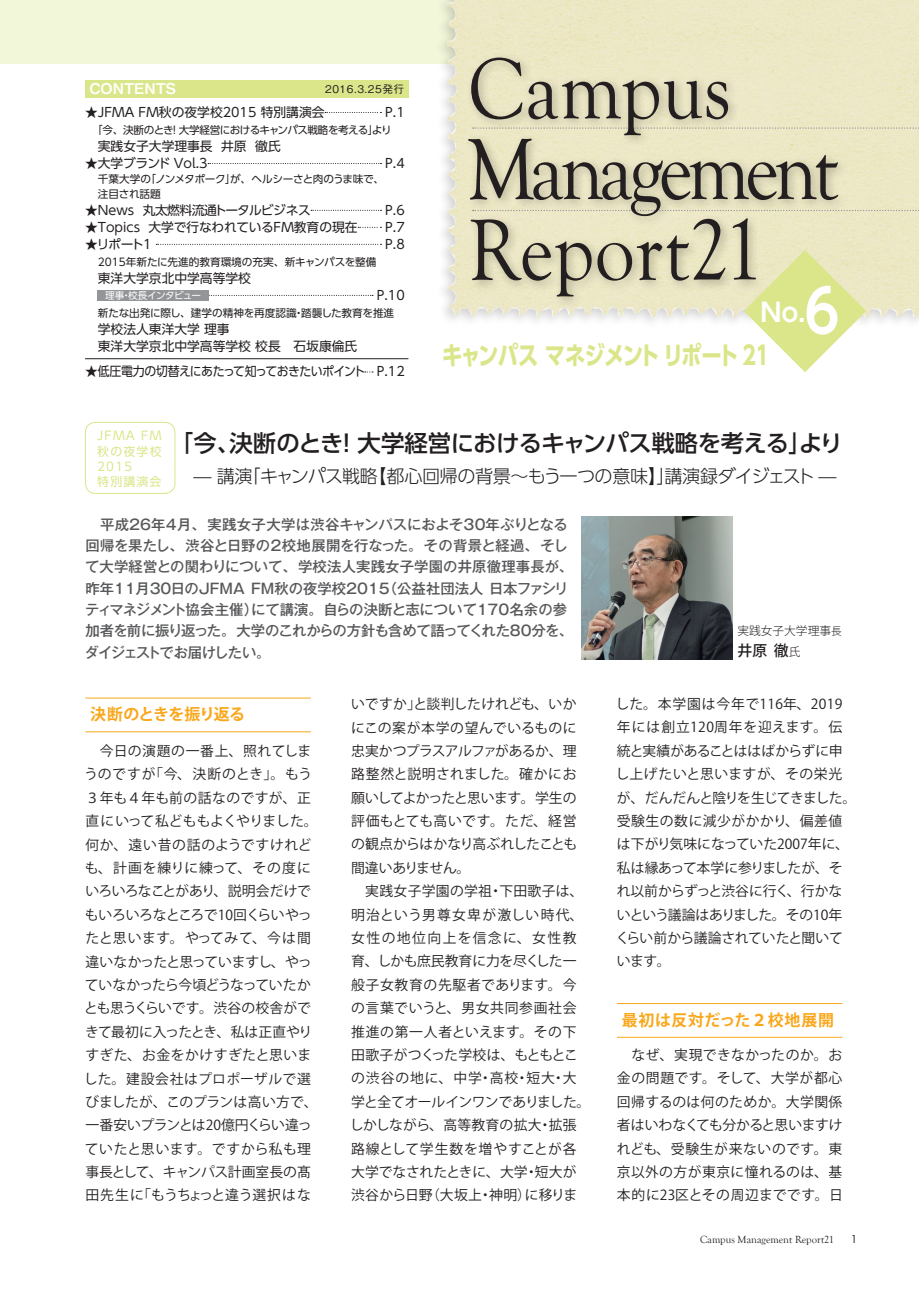
<style>
.page{position:relative;width:919px;height:1289px;background:#fff}
.page>*{position:absolute;margin:0;border:0;box-sizing:border-box;transform-origin:0 0}
.t1{font:89.25px/80.6px "Goudy Old Style T";letter-spacing:-.02em;color:#231f20;scale:.9 1}
.t2{font:700 58.95px "UD Shin Go Pro De";color:#fff;scale:.9 1}
.t3{font:700 25.5px "UD Shin Go Pro";letter-spacing:-.04em;color:#dbe68a;scale:.8 1}
.t4{font:700 25.5px "UD Shin Go Pro De";color:#fff}
.t5{font:500 23.4px "UD Shin Go Pro";letter-spacing:-.02em;color:#231f20}
.t6{font:300 18px "UD Shin Go Pro";letter-spacing:-.03em;color:#231f20}
.t7{font:700 15.9px "Koz Go Pro";letter-spacing:.03em;color:#f9a71b}
.t8{font:700 15.9px "Koz Go Pro";letter-spacing:-.05em;color:#f9a71b}
.t9{font:14.85px "Midashi Go Pro MB31";color:#fff}
.t10{font:500 14.85px "Koz Go Pro";color:#231f20}
.t11{font:500 14.4px/21.3px "Gothic MB101 Pro";letter-spacing:-.005em;color:#57585a}
.t12{font:13.8px/23.4px "Koz Go Pro";letter-spacing:.005em;color:#231f20}
.t13{font:12.75px/17px "UD Shin Go Pro";color:#231f20}
.t14{font:12.75px "UD Shin Go Pro";letter-spacing:-.045em;color:#231f20}
.t15{font:12.75px "UD Shin Go Pro";letter-spacing:-.04em;color:#231f20}
.t16{font:12.75px "UD Shin Go Pro";letter-spacing:-.02em;color:#231f20}
.t17{font:11.85px/15.3px "UD Shin Go Pro";letter-spacing:.1em;color:#dbe68a}
.t18{font:300 11.7px "Koz Go Pro";color:#231f20}
.t19{font:10.65px/14.9px "UD Shin Go Pro";letter-spacing:-.025em;color:#231f20}
.t20{font:10.65px "UD Shin Go Pro";letter-spacing:-.06em;color:#231f20}
.t21{font:10.65px "UD Shin Go Pro";color:#231f20}
.t22{font:10.65px "Goudy Old Style T";color:#231f20}
.t23{font:500 10.65px "Gothic BBB Pro";letter-spacing:.05em;color:#231f20}
.t24{font:10.65px "Futura Std";color:#231f20}
.t25{font:9.6px "UD Shin Go Pro";letter-spacing:-.06em;color:#fff}
.s1{font-size:10.65px}
.s2{font-weight:300;font-size:11.7px}
</style>
<div class="page">
<div style="left:0;top:0;width:918px;height:64px;background:#f2f7da"></div>
<div style="left:435px;top:0;width:483px;height:330px;background:#231f20;opacity:.2"></div>
<img style="left:446px;top:0;width:310px;height:320px">
<svg style="left:325px;top:112px;width:56px;height:1px"></svg>
<svg style="left:208px;top:163px;width:173px;height:1px"></svg>
<svg style="left:311px;top:210px;width:70px;height:1px"></svg>
<svg style="left:358px;top:227px;width:23px;height:1px"></svg>
<svg style="left:156px;top:244px;width:225px;height:1px"></svg>
<svg style="left:209px;top:295px;width:164px;height:1px"></svg>
<div style="left:85px;top:80px;width:323px;height:17px;background:#dbe68a"></div>
<svg style="left:849px;top:127px;width:70px;height:2px"></svg>
<svg style="left:849px;top:210px;width:70px;height:1px"></svg>
<div style="left:463px;top:52px;width:386px;height:256px;background:#231f20;opacity:.3"></div>
<svg style="left:743px;top:250px;width:123px;height:122px"></svg>
<img style="left:581px;top:517px;width:151px;height:142px">
<div style="left:97px;top:290px;width:112px;height:11px;background:#939598"></div>
<hr style="left:85px;top:697px;width:226px;height:1px;background:#f9a71b">
<hr style="left:85px;top:731px;width:226px;height:1px;background:#f9a71b">
<hr style="left:617px;top:1003px;width:225px;height:1px;background:#f9a71b">
<hr style="left:617px;top:1036px;width:225px;height:1px;background:#f9a71b">
<div style="left:85px;top:422px;width:90px;height:72px;border:1px solid #dbe68a;border-radius:10px"></div>
<hr style="left:85px;top:358px;width:323px;height:1px;background:#231f20">
<p class="t9" style="left:89px;top:77px;width:88px">CONTENTS</p>
<p class="t23" style="left:325px;top:80px;width:80px">2016.3.25発行</p>
<p class="t13" style="left:85px;top:103px;width:241px">★JFMA FM秋の夜学校2015 特別講演会</p>
<p class="t13" style="left:385px;top:103px;width:21px">P.1</p>
<p class="t20" style="left:92px;top:121px;width:301px">「今、決断のとき！大学経営におけるキャンパス戦略を考える」より</p>
<p class="t13" style="left:85px;top:137px;width:197px">　実践女子大学理事長 井原 徹氏</p>
<p class="t16" style="left:85px;top:153px;width:124px">★大学ブランド Vol.3</p>
<p class="t13" style="left:385px;top:154px;width:21px">P.4</p>
<p class="t19" style="left:98px;top:171px;width:288px">千葉大学の「ノンメタポーク」が、ヘルシーさと肉のうま味で、注目され話題</p>
<p class="t15" style="left:85px;top:199px;width:227px">★News 丸太燃料流通トータルビジネス</p>
<p class="t13" style="left:385px;top:201px;width:21px">P.6</p>
<p class="t13" style="left:85px;top:218px;width:274px">★Topics 大学で行なわれているFM教育の現在</p>
<p class="t13" style="left:385px;top:218px;width:21px">P.7</p>
<p class="t13" style="left:85px;top:235px;width:68px">★リポート1</p>
<p class="t13" style="left:385px;top:235px;width:21px">P.8</p>
<p class="t21" style="left:98px;top:253px;width:280px">2015年新たに先進的教育環境の充実、新キャンパスを整備</p>
<p class="t13" style="left:85px;top:269px;width:167px">　東洋大学京北中学高等学校</p>
<p class="t13" style="left:377px;top:286px;width:29px">P.10</p>
<p class="t19" style="left:98px;top:305px;width:298px">新たな出発に際し、建学の精神を再度認識・踏襲した教育を推進</p>
<p class="t13" style="left:85px;top:320px;width:274px">　学校法人東洋大学 理事　<br>　東洋大学京北中学高等学校 校長　石坂康倫氏</p>
<p class="t14" style="left:85px;top:361px;width:321px">★低圧電力の切替えにあたって知っておきたいポイント P.12</p>
<p class="t25" style="left:105px;top:288px;width:97px">理事・校長インタビュー</p>
<h1 class="t1" style="left:467px;top:51px;width:413px">Campus<br>Management<br>Report21</h1>
<h3 class="t4" style="left:760px;top:292px;width:46px">No.</h3>
<h2 class="t2" style="left:804px;top:263px;width:40px">6</h2>
<h3 class="t3" style="left:442px;top:335px;width:410px">キャンパス マネジメント リポート 21</h3>
<p class="t17" style="left:97px;top:428px;width:66px">JFMA FM秋の夜学校<br>2015<br>特別講演会</p>
<h3 class="t5" style="left:170px;top:424px;width:674px">「今、決断のとき！大学経営におけるキャンパス戦略を考える」より</h3>
<h3 class="t6" style="left:193px;top:462px;width:644px">— 講演「キャンパス戦略【都心回帰の背景〜もう一つの意味】」講演録ダイジェスト —</h3>
<p class="t11" style="left:84px;top:512px;width:490px">　平成26年４月、実践女子大学は渋谷キャンパスにおよそ30年ぶりとなる回帰を果たし、渋谷と日野の２校地展開を行なった。その背景と経過、そして大学経営との関わりについて、学校法人実践女子学園の井原徹理事長が、昨年11月30日のJFMA FM秋の夜学校2015（公益社団法人 日本ファシリティマネジメント協会主催）にて講演。自らの決断と志について170名余の参加者を前に振り返った。大学のこれからの方針も含めて語ってくれた80分を、ダイジェストでお届けしたい。</p>
<p class="t18" style="left:737px;top:623px;width:106px">実践女子大学理事<span class="s1">長</span></p>
<p class="t10" style="left:737px;top:641px;width:65px">井原 徹<span class="s2">氏</span></p>
<p class="t8" style="left:90px;top:704px;width:156px">決断のときを振り返る</p>
<p class="t12" style="left:84px;top:739px;width:235px">　今日の演題の一番上、照れてしまうのですが「今、決断のとき」。もう<br>３年も４年も前の話なのですが、正直にいって私どももよくやりました。何か、遠い昔の話のようですけれども、計画を練りに練って、その度にいろいろなことがあり、説明会だけでもいろいろなところで10回くらいやったと思います。やってみて、今は間違いなかったと思っていますし、やっていなかったら今頃どうなっていたかとも思うくらいです。渋谷の校舎ができて最初に入ったとき、私は正直やりすぎた、お金をかけすぎたと思いました。建設会社はプロポーザルで選びましたが、このプランは高い方で、一番安いプランとは20億円くらい違っていたと思います。ですから私も理事長として、キャンパス計画室長の髙田先生に「もうちょっと違う選択はな</p>
<p class="t12" style="left:350px;top:692px;width:242px">いですか」と談判したけれども、いかにこの案が本学の望んでいるものに忠実かつプラスアルファがあるか、理路整然と説明されました。確かにお願いしてよかったと思います。学生の評価もとても高いです。ただ、経営の観点からはかなり高ぶれしたことも間違いありません。<br>　実践女子学園の学祖・下田歌子は、明治という男尊女卑が激しい時代、女性の地位向上を信念に、女性教育、しかも庶民教育に力を尽くした一般子女教育の先駆者であります。今の言葉でいうと、男女共同参画社会推進の第一人者といえます。その下田歌子がつくった学校は、もともとこの渋谷の地に、中学・高校・短大・大学と全てオールインワンでありました。しかしながら、高等教育の拡大・拡張路線として学生数を増やすことが各大学でなされたときに、大学・短大が渋谷から日野（大坂上・神明）に移りま</p>
<p class="t12" style="left:615px;top:692px;width:242px">した。本学園は今年で116年、2019年には創立120周年を迎えます。伝統と実績があることははばからずに申し上げたいと思いますが、その栄光が、だんだんと陰りを生じてきました。受験生の数に減少がかかり、偏差値は下がり気味になっていた2007年に、私は縁あって本学に参りましたが、それ以前からずっと渋谷に行く、行かないという議論はありました。その10年くらい前から議論されていたと聞いています。</p>
<p class="t7" style="left:621px;top:1009px;width:214px">最初は反対だった２校地展開</p>
<p class="t12" style="left:617px;top:1043px;width:227px;text-align:justify">　なぜ、実現できなかったのか。お金の問題です。そして、大学が都心回帰するのは何のためか。大学関係者はいわなくても分かると思いますけれども、受験生が来ないのです。東京以外の方が東京に憧れるのは、基本的に23区とその周辺までです。日</p>
<p class="t22" style="left:700px;top:1233px;width:135px">Campus Management Report21</p>
<p class="t24" style="left:850px;top:1231px;width:8px">1</p>
</div>
